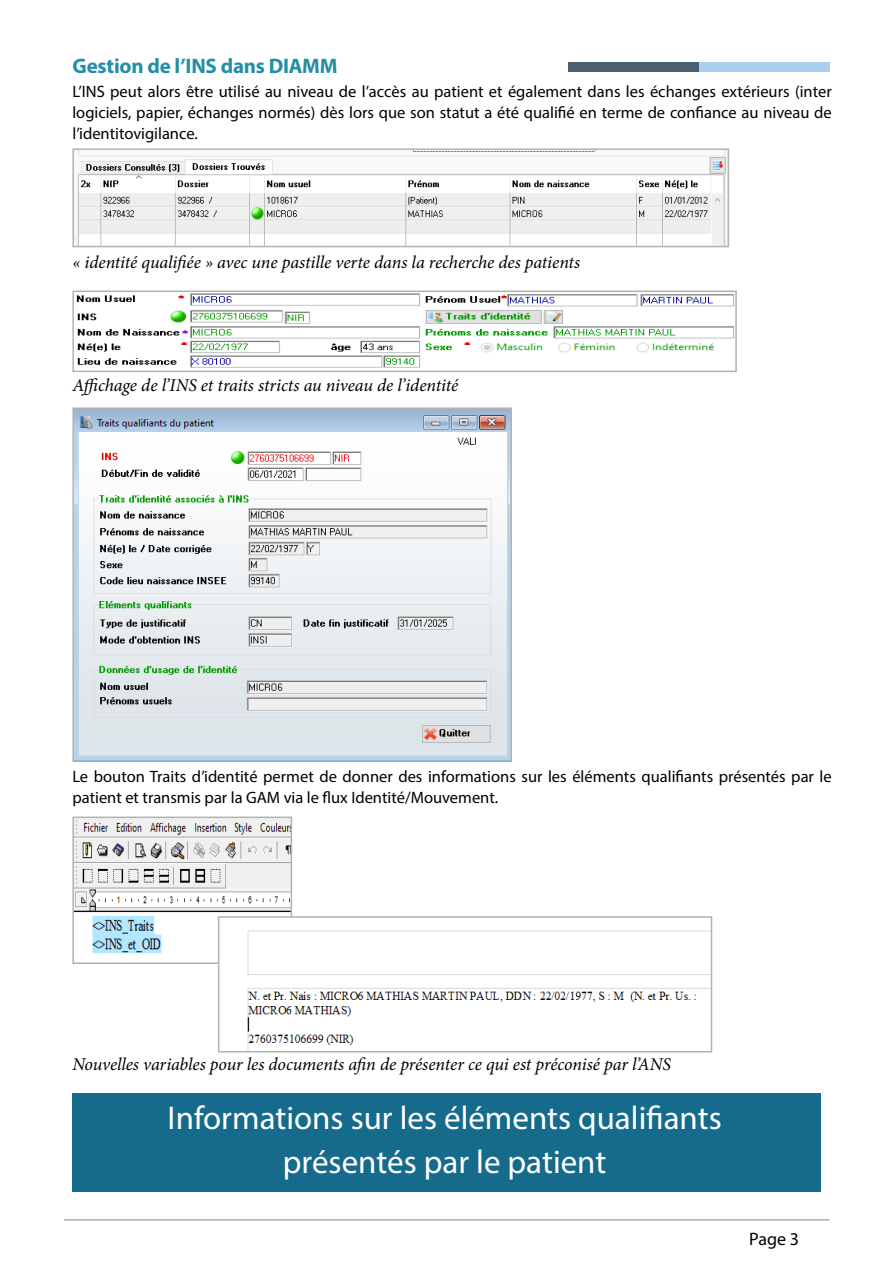
<style>
.page{position:relative;width:893px;height:1263px;background:#fff}
.page>*{position:absolute;margin:0;border:0;box-sizing:border-box;transform-origin:0 0}
.t1{font:33px/44.5px "Myriad Pro";color:#fff;text-align:center}
.t2{font:700 21px "Myriad Pro";letter-spacing:-.01em;color:#248ea6}
.t3{font:italic 18px "Minion Pro";letter-spacing:-.005em;color:#000}
.t4{font:18px "Myriad Pro";color:#000}
.t5{font:16.5px/21px "Myriad Pro";color:#000;text-align:justify}
</style>
<div class="page">
<div style="left:699px;top:63px;width:130px;height:9px;background:#aacfef"></div>
<div style="left:568px;top:63px;width:131px;height:9px;background:#4c6071"></div>
<div style="left:72px;top:1093px;width:749px;height:99px;background:#166b8c"></div>
<hr style="left:64px;top:1219px;width:765px;height:1px;background:#b3b2b2">
<img style="left:75px;top:151px;width:651px;height:93px">
<div style="left:72px;top:148px;width:657px;height:99px;border:2px solid #b3b2b2"></div>
<img style="left:76px;top:294px;width:658px;height:74px">
<div style="left:72px;top:291px;width:665px;height:81px;border:2px solid #b3b2b2"></div>
<img style="left:75px;top:410px;width:434px;height:349px">
<div style="left:72px;top:407px;width:440px;height:355px;border:2px solid #b3b2b2"></div>
<img style="left:75px;top:819px;width:214px;height:135px">
<div style="left:72px;top:816px;width:220px;height:148px;border:2px solid #b3b2b2"></div>
<img style="left:221px;top:919px;width:488px;height:130px">
<div style="left:218px;top:916px;width:494px;height:136px;border:2px solid #b3b2b2"></div>
<p class="t2" style="left:72px;top:52px;width:267px">Gestion de l’INS dans DIAMM</p>
<p class="t5" style="left:72px;top:81px;width:761px">L’INS peut alors être utilisé au niveau de l’accès au patient et également dans les échanges extérieurs (inter logiciels, papier, échanges normés) dès lors que son statut a été qualifié en terme de confiance au niveau de l’identitovigilance.</p>
<p class="t3" style="left:72px;top:250px;width:509px">« identité qualifiée » avec une pastille verte dans la recherche des patients</p>
<p class="t3" style="left:72px;top:373px;width:387px">Affichage de l’INS et traits stricts au niveau de l’identité</p>
<p class="t5" style="left:72px;top:766px;width:761px">Le bouton Traits d’identité permet de donner des informations sur les éléments qualifiants présentés par le patient et transmis par la GAM via le flux Identité/Mouvement.</p>
<p class="t3" style="left:72px;top:1052px;width:600px">Nouvelles variables pour les documents afin de présenter ce qui est préconisé par l’ANS</p>
<h1 class="t1" style="left:167px;top:1095px;width:556px">Informations sur les éléments qualifiants présentés par le patient</h1>
<p class="t4" style="left:749px;top:1227px;width:51px">Page 3</p>
</div>
